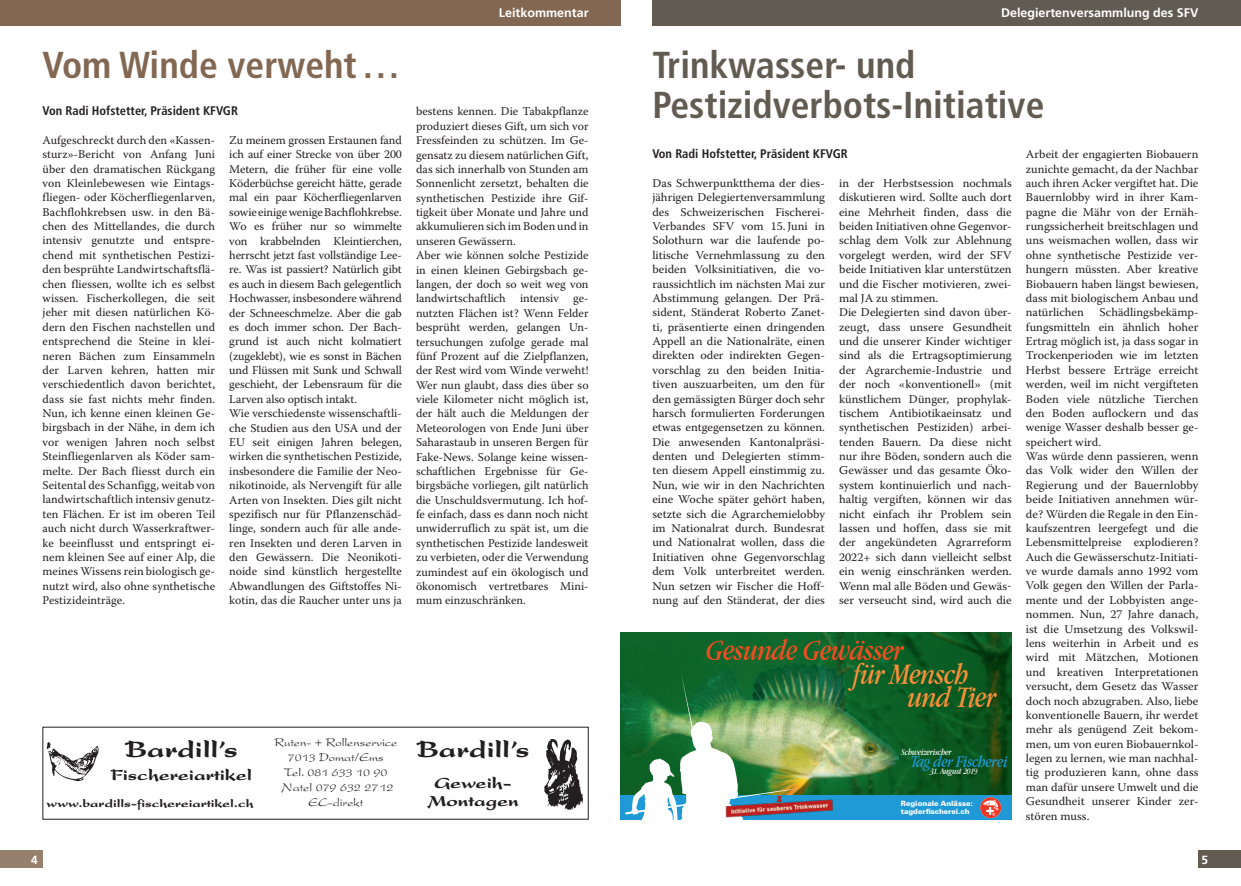
<style>
.page{position:relative;width:1241px;height:886px;background:#fff}
.page>*{position:absolute;margin:0;border:0;box-sizing:border-box;transform-origin:0 0}
.t1{font:700 condensed 37.5px/40px "Frutiger LT";color:#615b51}
.t2{font:700 condensed 37.5px "Frutiger LT";color:#826853}
.t3{font:italic 30.88px "Apple Garamond";letter-spacing:-.02em;color:#f6903b}
.t4{font:italic 30.88px "Apple Garamond";letter-spacing:-.02em;color:#f04e22}
.t5{font:900 26.25px "Present LT Std";color:#231f20}
.t6{font:900 17.5px "Present LT Std";color:#231f20}
.t7{font:italic 17.12px "Apple Garamond";letter-spacing:-.02em;color:#209ad6}
.t8{font:12.5px/15px "Present LT Std";color:#231f20;text-align:center}
.t9{font:700 condensed 12.5px "Frutiger LT";color:#231f20}
.t10{font:700 12.5px "Frutiger LT";color:#fff}
.t11{font:900 12.5px "Present LT Std";color:#231f20}
.t12{font:11.88px/14.4px "Warnock Pro";color:#231f20}
.t13{font:700 11.88px "Frutiger LT";color:#fff}
.t14{font:italic 9.38px "Apple Garamond";letter-spacing:-.02em;color:#fff}
.t15{font:900 7.25px/8px "Univers";color:#fff}
.s1{font-size:8.88px}
</style>
<div class="page">
<div style="left:0;top:850px;width:43px;height:18px;background:#967f6c"></div>
<div style="left:1198px;top:850px;width:42px;height:18px;background:#615b51"></div>
<div style="left:652px;top:1px;width:588px;height:24px;background:#615b51"></div>
<div style="left:0;top:1px;width:620px;height:24px;background:#826853"></div>
<img style="left:620px;top:633px;width:391px;height:162px">
<div style="left:620px;top:795px;width:391px;height:24px;background:#209ad6"></div>
<img style="left:625px;top:673px;width:172px;height:146px">
<img style="left:724px;top:795px;width:109px;height:24px">
<svg style="left:980px;top:797px;width:20px;height:21px"></svg>
<img style="left:46px;top:742px;width:53px;height:40px">
<svg style="left:544px;top:739px;width:39px;height:71px"></svg>
<p class="t10" style="left:499px;top:6px;width:91px">Leitkommentar</p>
<p class="t10" style="left:1000px;top:6px;width:199px">Delegiertenversammlung des SFV</p>
<h1 class="t1" style="left:652px;top:45px;width:393px">Trinkwasser- und<br>Pestizidverbots-Initiative</h1>
<p class="t9" style="left:652px;top:146px;width:197px">Von Radi Hofstetter, Präsident KFVGR</p>
<p class="t12" style="left:652px;top:176px;width:174px;text-align:justify">Das Schwerpunktthema der dies&shy;jährigen Delegiertenversammlung des Schweizerischen Fischerei-Verbandes SFV vom 15. Juni in Solothurn war die laufende po&shy;litische Vernehmlassung zu den beiden Volksinitiativen, die vo&shy;raussichtlich im nächsten Mai zur Abstimmung gelangen. Der Prä&shy;sident, Ständerat Roberto Zanet&shy;ti, präsentierte einen dringenden Appell an die Nationalräte, einen direkten oder indirekten Gegen&shy;vorschlag zu den beiden Initia&shy;tiven auszuarbeiten, um den für den gemässigten Bürger doch sehr harsch formulierten Forderungen etwas entgegensetzen zu können.<br>Die anwesenden Kantonalpräsi&shy;denten und Delegierten stimm&shy;ten diesem Appell einstimmig zu.<br>Nun, wie wir in den Nachrichten eine Woche später gehört haben, setzte sich die Agrarchemielobby im Nationalrat durch. Bundesrat und Nationalrat wollen, dass die Initiativen ohne Gegenvorschlag dem Volk unterbreitet werden.<br>Nun setzen wir Fischer die Hoff&shy;nung auf den Ständerat, der dies</p>
<p class="t12" style="left:839px;top:176px;width:174px">in der Herbstsession nochmals diskutieren wird. Sollte auch dort eine Mehrheit finden, dass die beiden Initiativen ohne Gegenvor&shy;schlag dem Volk zur Ablehnung vorgelegt werden, wird der SFV beide Initiativen klar unterstützen und die Fischer motivieren, zwei&shy;mal JA zu stimmen.<br>Die Delegierten sind davon über&shy;zeugt, dass unsere Gesundheit und die unserer Kinder wichtiger sind als die Ertragsoptimierung der Agrarchemie-Industrie und der noch «konventionell» (mit künstlichem Dünger, prophylak&shy;tischem Antibiotikaeinsatz und synthetischen Pestiziden) arbei&shy;tenden Bauern. Da diese nicht nur ihre Böden, sondern auch die<br>Gewässer und das gesamte Öko&shy;system kontinuierlich und nach&shy;haltig vergiften, können wir das nicht einfach ihr Problem sein lassen und hoffen, dass sie mit der angekündeten Agrarreform<br>2022+ sich dann vielleicht selbst ein wenig einschränken werden.<br>Wenn mal alle Böden und Gewäs&shy;ser verseucht sind, wird auch die</p>
<h1 class="t2" style="left:43px;top:42px;width:358px">Vom Winde verweht ...</h1>
<p class="t9" style="left:43px;top:103px;width:197px">Von Radi Hofstetter, Präsident KFVGR</p>
<p class="t12" style="left:43px;top:132px;width:174px;text-align:justify">Aufgeschreckt durch den «Kassen&shy;sturz»-Bericht von Anfang Juni über den dramatischen Rückgang von Kleinlebewesen wie Eintags&shy;fliegen- oder Köcherfliegenlarven, Bachflohkrebsen usw. in den Bä&shy;chen des Mittellandes, die durch intensiv genutzte und entspre&shy;chend mit synthetischen Pestizi&shy;den besprühte Landwirtschaftsflä&shy;chen fliessen, wollte ich es selbst wissen. Fischerkollegen, die seit jeher mit diesen natürlichen Kö&shy;dern den Fischen nachstellen und entsprechend die Steine in klei&shy;neren Bächen zum Einsammeln der Larven kehren, hatten mir verschiedentlich davon berichtet, dass sie fast nichts mehr finden.<br>Nun, ich kenne einen kleinen Ge&shy;birgsbach in der Nähe, in dem ich vor wenigen Jahren noch selbst Steinfliegenlarven als Köder sam&shy;melte. Der Bach fliesst durch ein Seitental des Schanfigg, weitab von landwirtschaftlich intensiv genutz&shy;ten Flächen. Er ist im oberen Teil auch nicht durch Wasserkraftwer&shy;ke beeinflusst und entspringt ei&shy;nem kleinen See auf einer Alp, die meines Wissens rein biologisch ge&shy;nutzt wird, also ohne synthetische Pestizideinträge.</p>
<p class="t12" style="left:229px;top:133px;width:174px">Zu meinem grossen Erstaunen fand ich auf einer Strecke von über 200<br>Metern, die früher für eine volle Köderbüchse gereicht hätte, gerade mal ein paar Köcherfliegenlarven sowie einige wenige Bachflohkrebse.<br>Wo es früher nur so wimmelte von krabbelnden Kleintierchen, herrscht jetzt fast vollständige Lee&shy;re. Was ist passiert? Natürlich gibt es auch in diesem Bach gelegentlich Hochwasser, insbesondere während der Schneeschmelze. Aber die gab es doch immer schon. Der Bach&shy;grund ist auch nicht kolmatiert (zugeklebt), wie es sonst in Bächen und Flüssen mit Sunk und Schwall geschieht, der Lebensraum für die Larven also optisch intakt.<br>Wie verschiedenste wissenschaftli&shy;che Studien aus den USA und der EU seit einigen Jahren belegen, wirken die synthetischen Pestizide, insbesondere die Familie der Neo&shy;nikotinoide, als Nervengift für alle Arten von Insekten. Dies gilt nicht spezifisch nur für Pflanzenschäd&shy;linge, sondern auch für alle ande&shy;ren Insekten und deren Larven in den Gewässern. Die Neonikoti&shy;noide sind künstlich hergestellte Abwandlungen des Giftstoffes Ni&shy;kotin, das die Raucher unter uns ja</p>
<p class="t12" style="left:416px;top:104px;width:174px">bestens kennen. Die Tabakpflanze produziert dieses Gift, um sich vor Fressfeinden zu schützen. Im Ge&shy;gensatz zu diesem natürlichen Gift, das sich innerhalb von Stunden am Sonnenlicht zersetzt, behalten die synthetischen Pestizide ihre Gif&shy;tigkeit über Monate und Jahre und akkumulieren sich im Boden und in unseren Gewässern.<br>Aber wie können solche Pestizide in einen kleinen Gebirgsbach ge&shy;langen, der doch so weit weg von landwirtschaftlich intensiv ge&shy;nutzten Flächen ist? Wenn Felder besprüht werden, gelangen Un&shy;tersuchungen zufolge gerade mal fünf Prozent auf die Zielpflanzen, der Rest wird vom Winde verweht!<br>Wer nun glaubt, dass dies über so viele Kilometer nicht möglich ist, der hält auch die Meldungen der Meteorologen von Ende Juni über Saharastaub in unseren Bergen für Fake-News. Solange keine wissen&shy;schaftlichen Ergebnisse für Ge&shy;birgsbäche vorliegen, gilt natürlich die Unschuldsvermutung. Ich hof&shy;fe einfach, dass es dann noch nicht unwiderruflich zu spät ist, um die synthetischen Pestizide landesweit zu verbieten, oder die Verwendung zumindest auf ein ökologisch und ökonomisch vertretbares Mini&shy;mum einzuschränken.</p>
<p class="t12" style="left:1025px;top:147px;width:174px;text-align:justify">Arbeit der engagierten Biobauern zunichte gemacht, da der Nachbar auch ihren Acker vergiftet hat. Die Bauernlobby wird in ihrer Kam&shy;pagne die Mähr von der Ernäh&shy;rungssicherheit breitschlagen und uns weismachen wollen, dass wir ohne synthetische Pestizide ver&shy;hungern müssten. Aber kreative Biobauern haben längst bewiesen, dass mit biologischem Anbau und natürlichen</p>
<p class="t12" style="left:1025px;top:305px;width:174px;text-indent:74px">Schädlingsbekämp&shy;fungsmitteln ein ähnlich hoher<br>Ertrag möglich ist, ja dass sogar in<br>Trockenperioden wie im letzten<br>Herbst bessere Erträge erreicht werden, weil im nicht vergifteten<br>Boden viele nützliche Tierchen den Boden auflockern und das wenige Wasser deshalb besser ge&shy;speichert wird.<br>Was würde denn passieren, wenn das Volk wider den Willen der<br>Regierung und der Bauernlobby beide Initiativen annehmen wür&shy;de? Würden die Regale in den Ein&shy;kaufszentren leergefegt und die<br>Lebensmittelpreise explodieren?<br>Auch die Gewässerschutz-Initiati&shy;ve wurde damals anno 1992 vom<br>Volk gegen den Willen der Parla&shy;mente und der Lobbyisten ange&shy;nommen. Nun, 27 Jahre danach, ist die Umsetzung des Volkswil&shy;lens weiterhin in Arbeit und es wird mit Mätzchen, Motionen und kreativen Interpretationen versucht, dem Gesetz das Wasser doch noch abzugraben. Also, liebe konventionelle Bauern, ihr werdet mehr als genügend Zeit bekom&shy;men, um von euren Biobauernkol&shy;legen zu lernen, wie man nachhal&shy;tig produzieren kann, ohne dass man dafür unsere Umwelt und die<br>Gesundheit unserer Kinder zer&shy;stören muss.</p>
<h2 class="t4" style="left:706px;top:632px;width:199px">Gesunde Gewässer</h2>
<h2 class="t3" style="left:852px;top:656px;width:117px">für Mensch</h2>
<h2 class="t3" style="left:907px;top:679px;width:90px">und Tier</h2>
<p class="t8" style="left:274px;top:735px;width:124px">Ruten- + Rollenservice<br>7013 Domat/Ems<br>Tel. 081 633 10 90<br>Natel 079 632 27 12<br>EC-direkt</p>
<h3 class="t5" style="left:416px;top:735px;width:115px">Bardill’s</h3>
<h3 class="t5" style="left:125px;top:735px;width:115px">Bardill’s</h3>
<h3 class="t6" style="left:111px;top:765px;width:143px">Fischereiartikel</h3>
<p class="t14" style="left:901px;top:746px;width:52px">Schweizerischer</p>
<h3 class="t7" style="left:910px;top:752px;width:98px">Tag der Fischerei</h3>
<p class="t14" style="left:930px;top:766px;width:49px"><span class="s1">31</span>. August <span class="s1">2019</span></p>
<h3 class="t6" style="left:434px;top:773px;width:79px">Geweih-</h3>
<p class="t11" style="left:47px;top:797px;width:208px">www.bardills-fischereiartikel.ch</p>
<h3 class="t6" style="left:427px;top:792px;width:93px">Montagen</h3>
<p class="t15" style="left:900px;top:800px;width:73px">Regionale Anlässe: tagderfischerei.ch</p>
<p class="t13" style="left:31px;top:852px;width:8px">4</p>
<p class="t13" style="left:1201px;top:852px;width:8px">5</p>
</div>
